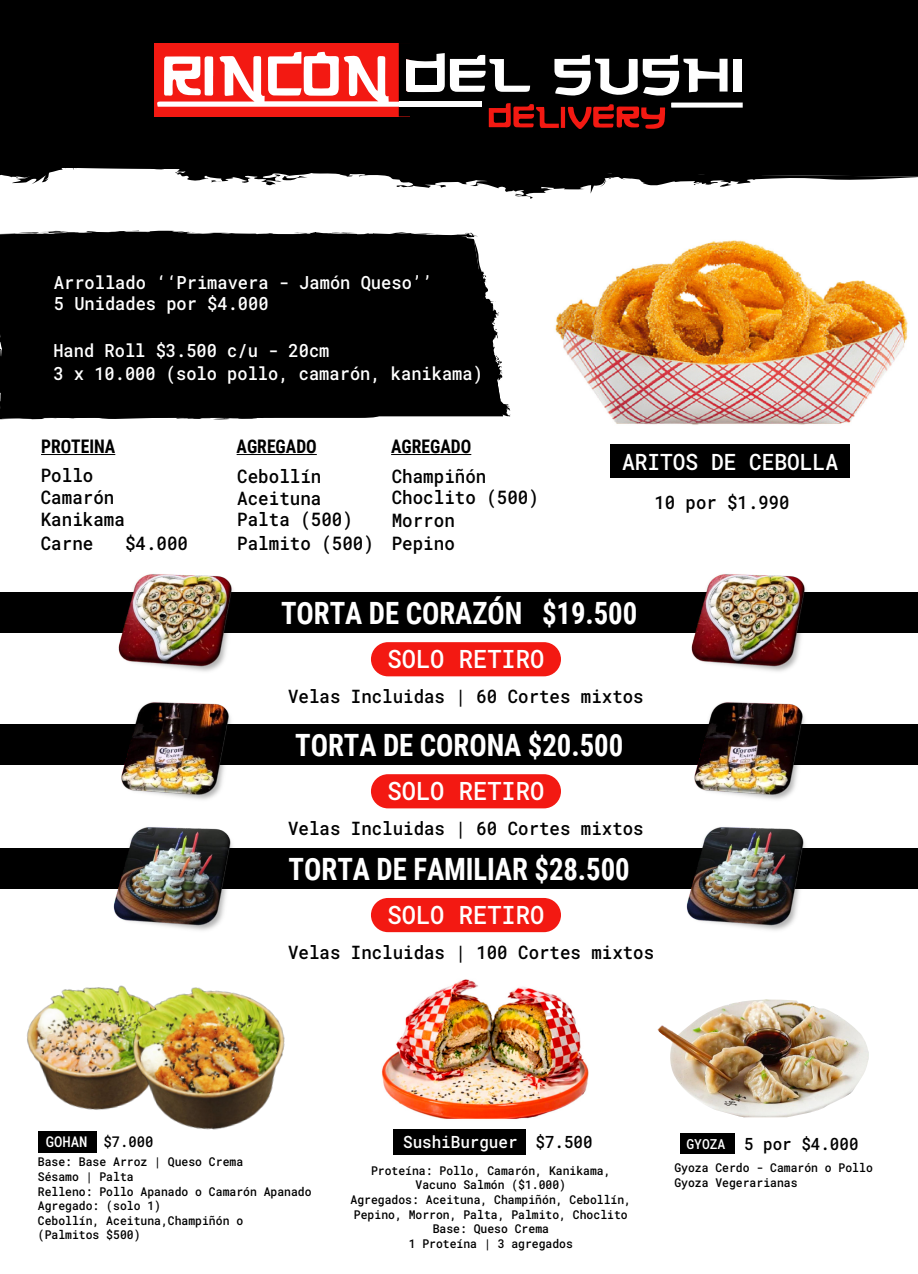
<style>
.page{position:relative;width:918px;height:1274px;background:#fff}
.page>*{position:absolute;margin:0;border:0;box-sizing:border-box;transform-origin:0 0}
.t1{font:700 30.75px "Roboto Condensed";color:#fff;scale:.94 1}
.t2{font:25.35px "Roboto Mono";color:#fff;scale:.94 1}
.t3{font:22.65px "Roboto Mono";color:#fff;scale:.94 1}
.t4{font:18.75px/21.8px "Roboto Mono";color:#000;scale:.94 1}
.t5{font:700 18.75px "Roboto Condensed";color:#000;scale:.94 1}
.t6{font:18.6px "Roboto Mono";color:#000;scale:.94 1}
.t7{font:18.45px "Roboto Mono";color:#000;scale:.94 1}
.t8{font:18.15px/21.1px "Roboto Mono";color:#fff;scale:.94 1}
.t9{font:16.95px "Roboto Mono";color:#fff;scale:.94 1}
.t10{font:16.95px "Roboto Mono";color:#000;scale:.94 1}
.t11{font:14.85px "Roboto Mono";color:#000;scale:.94 1}
.t12{font:13.95px "Roboto Mono";color:#fff;scale:.94 1}
.t13{font:12.15px/14.5px "Roboto Mono";color:#000;scale:.94 1}
.s1{color:#fff}
.s2{color:#000}
</style>
<div class="page">
<div style="left:371px;top:642px;width:190px;height:34px;background:#f31912;border-radius:17px"></div>
<img style="left:381px;top:979px;width:208px;height:140px">
<div style="left:610px;top:444px;width:240px;height:33px;background:#000"></div>
<div style="left:0;top:592px;width:918px;height:40px;background:#000"></div>
<div style="left:0;top:724px;width:918px;height:40px;background:#000"></div>
<div style="left:0;top:848px;width:918px;height:40px;background:#000"></div>
<svg style="left:403px;top:187px;width:191px;height:12px"></svg>
<div style="left:0;top:230px;width:472px;height:189px;background:#000"></div>
<svg style="left:0;top:232px;width:51px;height:2px"></svg>
<svg style="left:462px;top:233px;width:49px;height:184px"></svg>
<svg style="left:0;top:0;width:918px;height:187px;background:#322020"></svg>
<hr style="left:41px;top:454px;width:74px;height:1px;background:#000">
<hr style="left:237px;top:454px;width:80px;height:1px;background:#000">
<hr style="left:391px;top:454px;width:80px;height:1px;background:#000">
<img style="left:679px;top:574px;width:140px;height:98px">
<img style="left:683px;top:702px;width:133px;height:98px">
<img style="left:674px;top:827px;width:144px;height:104px">
<img style="left:106px;top:574px;width:140px;height:98px">
<img style="left:109px;top:702px;width:134px;height:98px">
<img style="left:101px;top:827px;width:143px;height:104px">
<img style="left:27px;top:987px;width:81px;height:123px">
<img style="left:108px;top:985px;width:177px;height:145px">
<div style="left:38px;top:1130px;width:59px;height:22px;background:#000"></div>
<div style="left:680px;top:1132px;width:54px;height:21px;background:#000"></div>
<div style="left:393px;top:1128px;width:132px;height:25px;background:#000"></div>
<img style="left:657px;top:999px;width:211px;height:117px">
<img style="left:555px;top:240px;width:353px;height:185px">
<div style="left:371px;top:774px;width:190px;height:34px;background:#f31912;border-radius:17px"></div>
<div style="left:371px;top:897px;width:190px;height:34px;background:#f31912;border-radius:17px"></div>
<h3 class="t8" style="left:54px;top:273px;width:404px">Arrollado ëëPrimavera - JamÛn Quesoíí<br>5 Unidades por $4.000</h3>
<h3 class="t8" style="left:53px;top:340px;width:458px;line-height:22.4px">Hand Roll $3.500 c/u - 20cm<br>3 x 10.000 (solo pollo, camarÛn, kanikama)</h3>
<h3 class="t5" style="left:41px;top:437px;width:81px">PROTEINA</h3>
<h3 class="t4" style="left:41px;top:466px;width:91px">Pollo<br>CamarÛn<br>Kanikama</h3>
<h3 class="t4" style="left:41px;top:533px;width:57px">Carne</h3>
<h3 class="t4" style="left:125px;top:533px;width:69px">$4.000</h3>
<h3 class="t5" style="left:237px;top:437px;width:87px">AGREGADO</h3>
<h3 class="t5" style="left:391px;top:437px;width:87px">AGREGADO</h3>
<h3 class="t4" style="left:237px;top:466px;width:125px">CebollÌn<br>Aceituna<br>Palta (500)</h3>
<h3 class="t4" style="left:237px;top:533px;width:147px">Palmito (500)</h3>
<h3 class="t4" style="left:392px;top:466px;width:158px;line-height:22.4px">ChampiÒÛn<br>Choclito (500)<br>Morron<br>Pepino</h3>
<h3 class="t3" style="left:622px;top:451px;width:231px">ARITOS DE CEBOLLA</h3>
<h3 class="t7" style="left:654px;top:494px;width:145px">10 por $1.990</h3>
<h1 class="t1" style="left:281px;top:598px;width:381px">TORTA DE CORAZ”N $19.500</h1>
<h2 class="t2" style="left:388px;top:647px;width:168px">SOLO RETIRO</h2>
<h3 class="t6" style="left:288px;top:688px;width:380px">Velas Incluidas | 60 Cortes mixtos</h3>
<h1 class="t1" style="left:295px;top:730px;width:350px">TORTA DE CORONA $20.500</h1>
<h2 class="t2" style="left:388px;top:779px;width:168px">SOLO RETIRO</h2>
<h3 class="t6" style="left:288px;top:819px;width:380px">Velas Incluidas | 60 Cortes mixtos</h3>
<h1 class="t1" style="left:289px;top:854px;width:364px">TORTA DE FAMILIAR $28.500</h1>
<h2 class="t2" style="left:388px;top:902px;width:168px">SOLO RETIRO</h2>
<h3 class="t6" style="left:288px;top:943px;width:391px">Velas Incluidas | 100 Cortes mixtos</h3>
<p class="t11" style="left:46px;top:1134px;width:116px"><span class="s1">GOHAN</span> $7.000</p>
<h3 class="t9" style="left:403px;top:1133px;width:203px">SushiBurguer <span class="s2">$7.500</span></h3>
<p class="t12" style="left:686px;top:1136px;width:43px">GYOZA</p>
<h3 class="t10" style="left:744px;top:1135px;width:123px">5 por $4.000</h3>
<p class="t13" style="left:38px;top:1155px;width:293px">Base: Base Arroz | Queso Crema<br>SÈsamo | Palta<br>Relleno: Pollo Apanado o CamarÛn Apanado<br>Agregado: (solo 1)<br>CebollÌn, Aceituna,ChampiÒÛn o<br>(Palmitos $500)</p>
<p class="t13" style="left:351px;top:1163px;width:300px;text-align:center">ProteÌna: Pollo, CamarÛn, Kanikama,<br>Vacuno SalmÛn ($1.000)<br>Agregados: Aceituna, ChampiÒÛn, CebollÌn,<br>Pepino, Morron, Palta, Palmito, Choclito<br>Base: Queso Crema<br>1 ProteÌna | 3 agregados</p>
<p class="t13" style="left:674px;top:1161px;width:213px">Gyoza Cerdo - CamarÛn o Pollo<br>Gyoza Vegerarianas</p>
</div>
